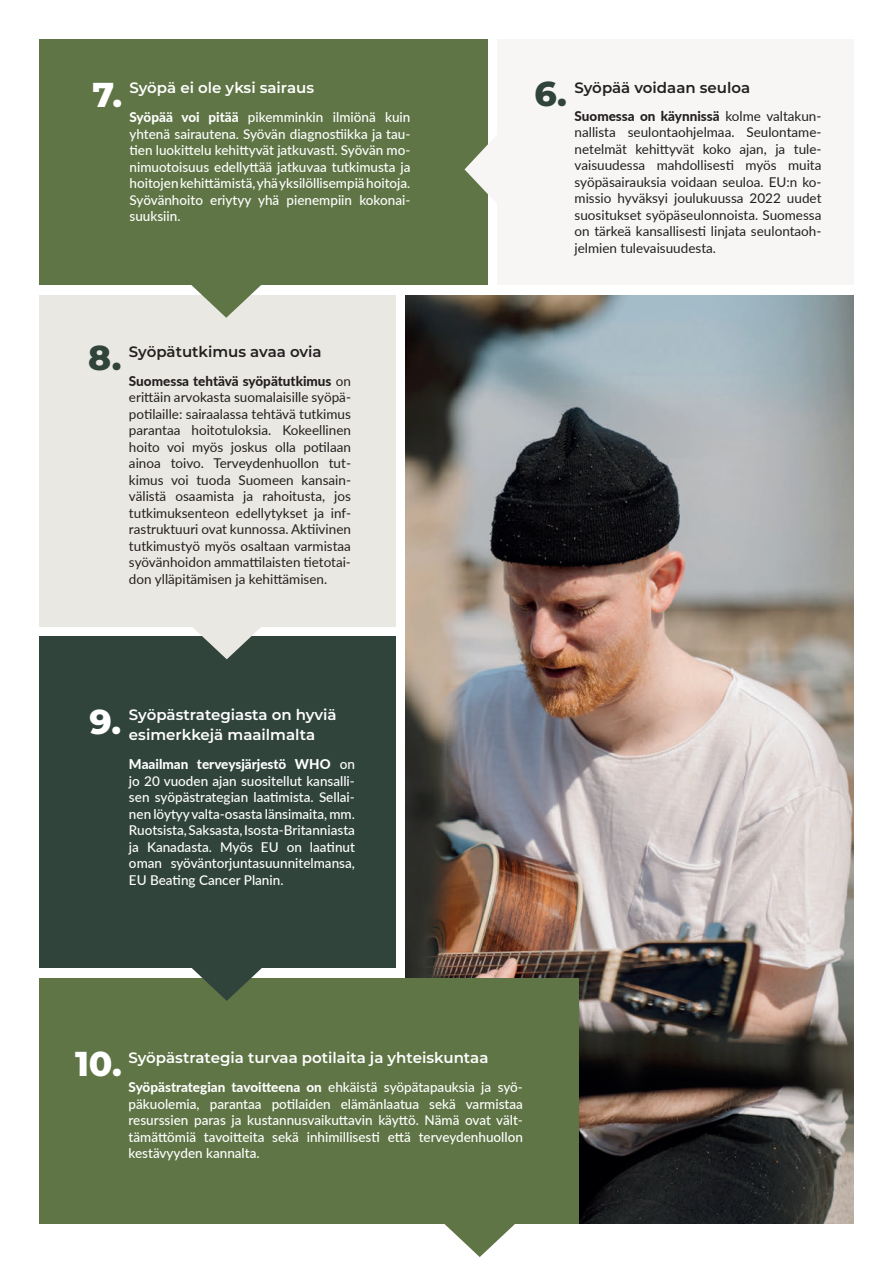
<style>
.page{position:relative;width:893px;height:1263px;background:#fff}
.page>*{position:absolute;margin:0;border:0;box-sizing:border-box;transform-origin:0 0}
.Numerot{font:800 34.5px "Montserrat";color:#fff}
.Numerot-2{font:800 34.5px "Montserrat";color:#30443c}
.Väliotsikko{font:600 15px/19.5px "Montserrat";color:#fff}
.Väliotsikko-2{font:600 15px "Montserrat";color:#231f20}
.LEIPIS{font:500 13.5px/16.5px "Lato";color:#fff;text-align:justify}
.LEIPIS-2{font:13.5px/16.5px "Lato";color:#231f20;text-align:justify}
.s1{font-weight:800}
</style>
<div class="page">
<div style="left:498px;top:39px;width:356px;height:246px;background:#f7f6f4"></div>
<div style="left:39px;top:295px;width:356px;height:331px;background:#eae8e2"></div>
<div style="left:39px;top:637px;width:356px;height:331px;background:#30443c"></div>
<div style="left:39px;top:39px;width:448px;height:246px;background:#5f7545"></div>
<svg style="left:464px;top:134px;width:34px;height:70px"></svg>
<svg style="left:191px;top:285px;width:70px;height:33px"></svg>
<svg style="left:192px;top:626px;width:70px;height:33px"></svg>
<img style="left:406px;top:295px;width:448px;height:929px">
<div style="left:39px;top:978px;width:540px;height:246px;background:#5f7545"></div>
<svg style="left:192px;top:968px;width:70px;height:33px"></svg>
<svg style="left:444px;top:1224px;width:71px;height:33px"></svg>
<p class="Numerot" style="left:92px;top:69px;width:31px">7.</p>
<p class="Väliotsikko" style="left:130px;top:77px;width:186px">Syöpä ei ole yksi sairaus</p>
<p class="Numerot-2" style="left:534px;top:69px;width:34px">6.</p>
<p class="LEIPIS" style="left:130px;top:109px;width:282px"><span class="s1">Syöpää voi pitää</span> pikemminkin ilmiönä kuin yhtenä sairautena. Syövän diagnostiikka ja tau&shy;tien luokittelu kehittyvät jatkuvasti. Syövän mo&shy;nimuotoisuus edellyttää jatkuvaa tutkimusta ja hoitojen kehittämistä, yhä yksilöllisempiä hoitoja.<br>Syövänhoito eriytyy yhä pienempiin kokonai&shy;suuksiin.</p>
<p class="Väliotsikko-2" style="left:575px;top:77px;width:177px">Syöpää voidaan seuloa</p>
<p class="LEIPIS-2" style="left:575px;top:107px;width:248px"><span class="s1">Suomessa on käynnissä</span> kolme valtakun&shy;nallista seulontaohjelmaa. Seulontame&shy;netelmät kehittyvät koko ajan, ja tule&shy;vaisuudessa mahdollisesti myös muita syöpäsairauksia voidaan seuloa. EU:n ko&shy;missio hyväksyi joulukuussa 2022 uudet suositukset syöpäseulonnoista. Suomessa on tärkeä kansallisesti linjata seulontaoh&shy;jelmien tulevaisuudesta.</p>
<p class="Numerot-2" style="left:88px;top:333px;width:35px">8.</p>
<p class="Väliotsikko-2" style="left:129px;top:341px;width:194px">Syöpätutkimus avaa ovia</p>
<p class="LEIPIS-2" style="left:129px;top:372px;width:224px"><span class="s1">Suomessa tehtävä syöpätutkimus</span> on erittäin arvokasta suomalaisille syöpä&shy;potilaille: sairaalassa tehtävä tutkimus parantaa hoitotuloksia. Kokeellinen hoito voi myös joskus olla potilaan ainoa toivo. Terveydenhuollon tut&shy;kimus voi tuoda Suomeen kansain&shy;välistä osaamista ja rahoitusta, jos tutkimuksenteon edellytykset ja inf&shy;rastruktuuri ovat kunnossa. Aktiivinen tutkimustyö myös osaltaan varmistaa syövänhoidon ammattilaisten tietotai&shy;don ylläpitämisen ja kehittämisen.</p>
<p class="Numerot" style="left:89px;top:696px;width:33px">9.</p>
<p class="Väliotsikko" style="left:129px;top:704px;width:209px">Syöpästrategiasta on hyviä esimerkkejä maailmalta</p>
<p class="LEIPIS" style="left:129px;top:755px;width:227px"><span class="s1">Maailman terveysjärjestö WHO</span> on jo 20 vuoden ajan suositellut kansalli&shy;sen syöpästrategian laatimista. Sellai&shy;nen löytyy valta-osasta länsimaita, mm.<br>Ruotsista, Saksasta, Isosta-Britanniasta ja Kanadasta. Myös EU on laatinut oman syöväntorjuntasuunnitelmansa, EU Beating Cancer Planin.</p>
<p class="Numerot" style="left:75px;top:1038px;width:48px">10.</p>
<p class="Väliotsikko" style="left:129px;top:1047px;width:361px">Syöpästrategia turvaa potilaita ja yhteiskuntaa</p>
<p class="LEIPIS" style="left:129px;top:1078px;width:396px"><span class="s1">Syöpästrategian tavoitteena on</span> ehkäistä syöpätapauksia ja syö&shy;päkuolemia, parantaa potilaiden elämänlaatua sekä varmistaa resurssien paras ja kustannusvaikuttavin käyttö. Nämä ovat vält&shy;tämättömiä tavoitteita sekä inhimillisesti että terveydenhuollon kestävyyden kannalta.</p>
</div>
